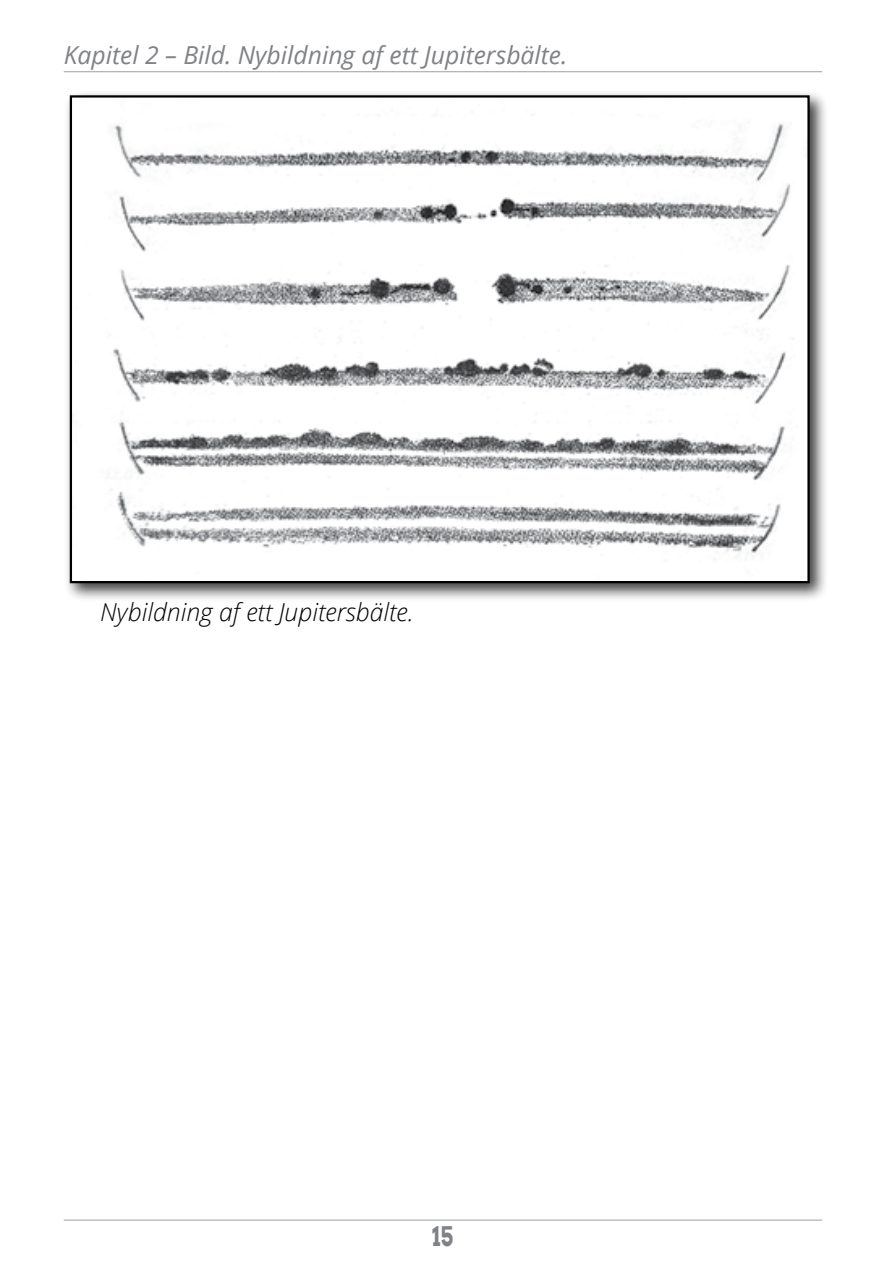
<style>
.page{position:relative;width:893px;height:1276px;background:#fff}
.page>*{position:absolute;margin:0;border:0;box-sizing:border-box;transform-origin:0 0}
.t1{font:700 27px "Arvo";color:#808285;scale:.8 1}
.t2{font:italic 24.75px "Open Sans";color:#808285}
.t3{font:italic 300 24.75px "Open Sans";color:#000}
</style>
<div class="page">
<hr style="left:64px;top:1219px;width:758px;height:1px;background:#a7a9ac">
<hr style="left:64px;top:71px;width:758px;height:1px;background:#a7a9ac">
<div style="left:64px;top:89px;width:764px;height:513px;background:#000;opacity:.75"></div>
<img style="left:73px;top:98px;width:734px;height:482px">
<div style="left:70px;top:95px;width:740px;height:488px;border:2px solid #000"></div>
<p class="t2" style="left:64px;top:38px;width:505px">Kapitel 2 – Bild. Nybildning af ett Jupitersbälte.</p>
<p class="t3" style="left:100px;top:595px;width:315px">Nybildning af ett Jupitersbälte.</p>
<p class="t1" style="left:432px;top:1219px;width:28px">15</p>
</div>
